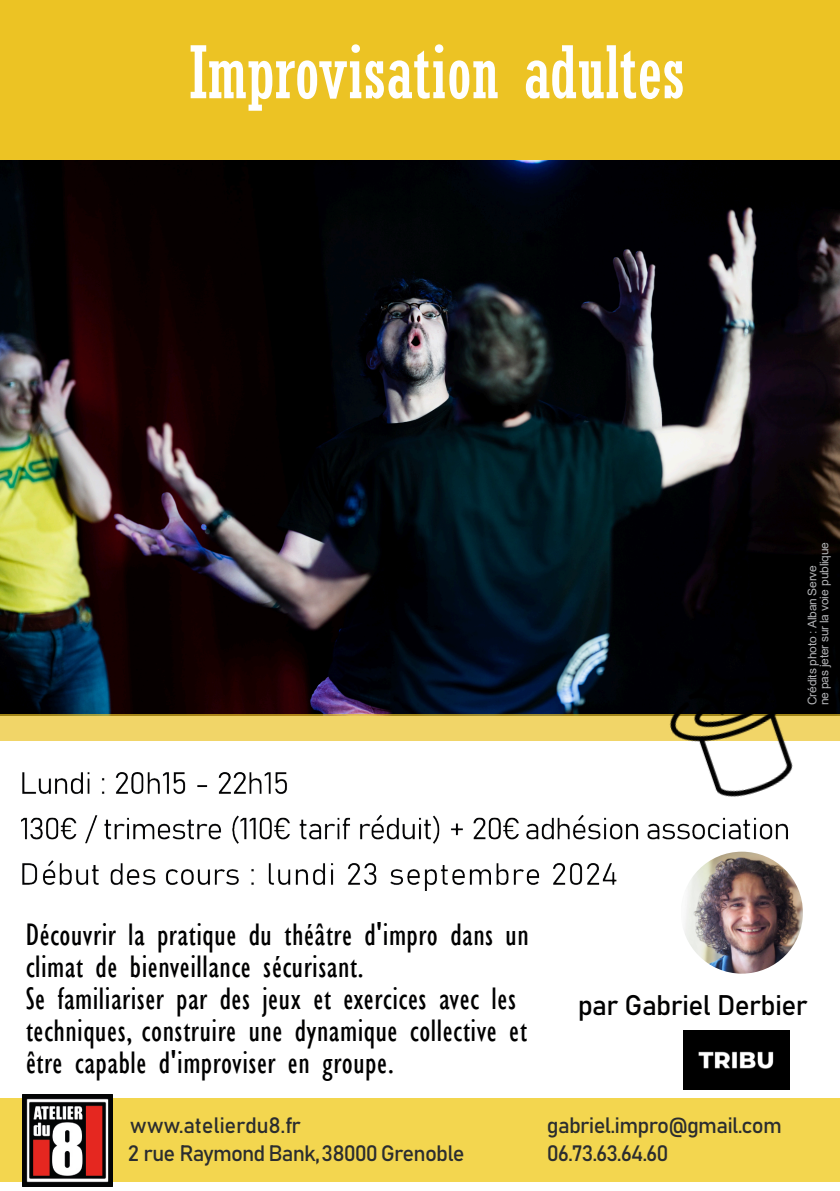
<style>
.page{position:relative;width:840px;height:1191px;background:#fff}
.page>*{position:absolute;margin:0;border:0;box-sizing:border-box;transform-origin:0 0}
.t1{font:condensed 72px "Rockwell";color:#fff}
.t2{font:condensed 32px/32px "Gill Sans";letter-spacing:.015em;color:#000001}
.t3{font:28px "Bahnschrift";letter-spacing:-.025em;color:#000001}
.t4{font:22px/28px "Bahnschrift";letter-spacing:-.04em;color:#2b2d2f}
.t5{font:12px/12px "Arial";letter-spacing:-.02em;color:#b1b2b5}
</style>
<div class="page">
<div style="left:0;top:1098px;width:839px;height:83px;background:#f3d64f"></div>
<img style="left:22px;top:1094px;width:90px;height:92px">
<img style="left:21px;top:773px;width:766px;height:117px">
<img style="left:681px;top:851px;width:121px;height:122px;border-radius:50%">
<img style="left:0;top:160px;width:839px;height:554px">
<img style="left:683px;top:1030px;width:105px;height:60px">
<div style="left:0;top:0;width:839px;height:160px;background:#ecc324"></div>
<div style="left:0;top:714px;width:839px;height:26px;background:#f1d568"></div>
<img style="left:629px;top:612px;width:206px;height:206px">
<h1 class="t1" style="left:189px;top:44px;width:497px">Improvisation adultes</h1>
<p class="t5" style="left:807px;top:705px;width:164px;rotate:-90deg">Crédits photo : Alban Serve<br>ne pas jeter sur la voie publique</p>
<p class="t2" style="left:26px;top:921px;width:504px">Découvrir la pratique du théâtre d'impro dans un climat de bienveillance sécurisant.<br>Se familiariser par des jeux et exercices avec les techniques, construire une dynamique collective et être capable d'improviser en groupe.</p>
<p class="t3" style="left:577px;top:993px;width:231px">par Gabriel Derbier</p>
<p class="t4" style="left:128px;top:1112px;width:338px">www.atelierdu8.fr<br>2 rue Raymond Bank,38000 Grenoble</p>
<p class="t4" style="left:546px;top:1112px;width:236px">gabriel.impro@gmail.com</p>
<p class="t4" style="left:546px;top:1140px;width:123px">06.73.63.64.60</p>
</div>
